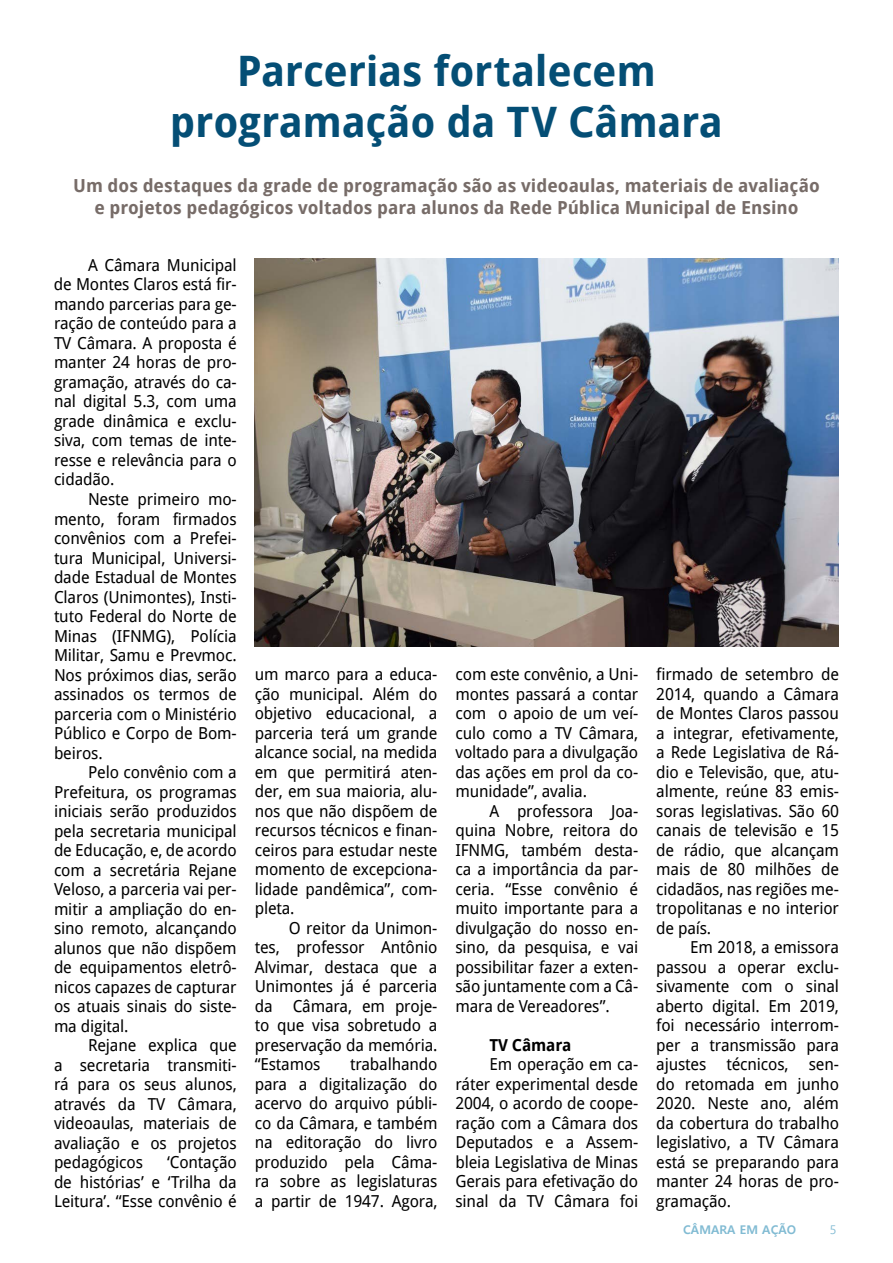
<style>
.page{position:relative;width:893px;height:1263px;background:#fff}
.page>*{position:absolute;margin:0;border:0;box-sizing:border-box;transform-origin:0 0}
.t1{font:700 42px/50.4px "Droid Sans";letter-spacing:-.005em;color:#044e75;text-align:center}
.t2{font:700 18px/21.6px "Droid Sans";color:#776c68;text-align:center}
.t3{font:16.5px/19.5px "Droid Sans";letter-spacing:-.01em;color:#000;text-align:justify}
.t4{font:700 16.5px "Droid Sans";letter-spacing:-.01em;color:#000}
.t5{font:700 12px "Malgun Gothic";color:#81bbd3}
.t6{font:12px "Malgun Gothic";color:#81bbd3}
</style>
<div class="page">
<img style="left:255px;top:258px;width:584px;height:388px">
<h1 class="t1" style="left:170px;top:46px;width:555px">Parcerias fortalecem programação da TV Câmara</h1>
<p class="t2" style="left:73px;top:175px;width:748px">Um dos destaques da grade de programação são as videoaulas, materiais de avaliação e projetos pedagógicos voltados para alunos da Rede Pública Municipal de Ensino</p>
<p class="t3" style="left:54px;top:255px;width:184px;text-indent:34px">A Câmara Municipal de Montes Claros está fir&shy;mando parcerias para ge&shy;ração de conteúdo para a TV Câmara. A proposta é manter 24 horas de pro&shy;gramação, através do ca&shy;nal digital 5.3, com uma grade dinâmica e exclu&shy;siva, com temas de inte&shy;resse e relevância para o cidadão.</p>
<p class="t3" style="left:54px;top:489px;width:184px;text-indent:34px">Neste primeiro mo&shy;mento, foram firmados convênios com a Prefei&shy;tura Municipal, Universi&shy;dade Estadual de Montes Claros (Unimontes), Insti&shy;tuto Federal do Norte de Minas (IFNMG), Polícia Militar, Samu e Prevmoc.<br>Nos próximos dias, serão assinados os termos de parceria com o Ministério Público e Corpo de Bom&shy;beiros.</p>
<p class="t3" style="left:54px;top:762px;width:184px;text-indent:34px">Pelo convênio com a Prefeitura, os programas iniciais serão produzidos pela secretaria municipal de Educação, e, de acordo com a secretária Rejane Veloso, a parceria vai per&shy;mitir a ampliação do en&shy;sino remoto, alcançando alunos que não dispõem de equipamentos eletrô&shy;nicos capazes de capturar os atuais sinais do siste&shy;ma digital.</p>
<p class="t3" style="left:54px;top:1035px;width:184px;text-indent:34px">Rejane explica que a secretaria transmiti&shy;rá para os seus alunos, através da TV Câmara, videoaulas, materiais de avaliação e os projetos pedagógicos</p>
<p class="t3" style="left:54px;top:1152px;width:184px;text-indent:113px">‘Contação de histórias’ e ‘Trilha da Leitura’. “Esse convênio é</p>
<p class="t3" style="left:255px;top:665px;width:184px">um marco para a educa&shy;ção municipal. Além do objetivo educacional, a parceria terá um grande alcance social, na medida em que permitirá aten&shy;der, em sua maioria, alu&shy;nos que não dispõem de recursos técnicos e finan&shy;ceiros para estudar neste momento de excepciona&shy;lidade pandêmica”, com&shy;pleta.</p>
<p class="t3" style="left:255px;top:918px;width:184px;text-indent:34px">O reitor da Unimon&shy;tes, professor Antônio Alvimar, destaca que a Unimontes já é parceria da Câmara, em proje&shy;to que visa sobretudo a preservação da memória. “Estamos</p>
<p class="t3" style="left:255px;top:1055px;width:184px;text-indent:95px">trabalhando para a digitalização do acervo do arquivo públi&shy;co da Câmara, e também na editoração do livro produzido pela Câma&shy;ra sobre as legislaturas a partir de 1947. Agora,</p>
<p class="t3" style="left:455px;top:665px;width:184px">com este convênio, a Uni&shy;montes passará a contar com o apoio de um veí&shy;culo como a TV Câmara, voltado para a divulgação das ações em prol da co&shy;munidade”, avalia.</p>
<p class="t3" style="left:455px;top:801px;width:184px;text-indent:34px">A professora Joa&shy;quina Nobre, reitora do IFNMG, também desta&shy;ca a importância da par&shy;ceria. “Esse convênio é muito importante para a divulgação do nosso en&shy;sino, da pesquisa, e vai possibilitar fazer a exten&shy;são juntamente com a Câ&shy;mara de Vereadores”.</p>
<p class="t4" style="left:489px;top:1035px;width:83px">TV Câmara</p>
<p class="t3" style="left:455px;top:1055px;width:184px;text-indent:34px">Em operação em ca&shy;ráter experimental desde 2004, o acordo de coope&shy;ração com a Câmara dos Deputados e a Assem&shy;bleia Legislativa de Minas Gerais para efetivação do sinal da TV Câmara foi</p>
<p class="t3" style="left:656px;top:665px;width:184px">firmado de setembro de 2014, quando a Câmara de Montes Claros passou a integrar, efetivamente, a Rede Legislativa de Rá&shy;dio e Televisão, que, atu&shy;almente, reúne 83 emis&shy;soras legislativas. São 60 canais de televisão e 15 de rádio, que alcançam mais de 80 milhões de cidadãos, nas regiões me&shy;tropolitanas e no interior de país.</p>
<p class="t3" style="left:656px;top:938px;width:184px;text-indent:34px">Em 2018, a emissora passou a operar exclu&shy;sivamente com o sinal aberto digital. Em 2019, foi necessário interrom&shy;per a transmissão para ajustes técnicos, sen&shy;do retomada em junho 2020. Neste ano, além da cobertura do trabalho legislativo, a TV Câmara está se preparando para manter 24 horas de pro&shy;gramação.</p>
<p class="t5" style="left:683px;top:1222px;width:114px">CÂMARA EM AÇÃO</p>
<p class="t6" style="left:830px;top:1223px;width:8px">5</p>
</div>
